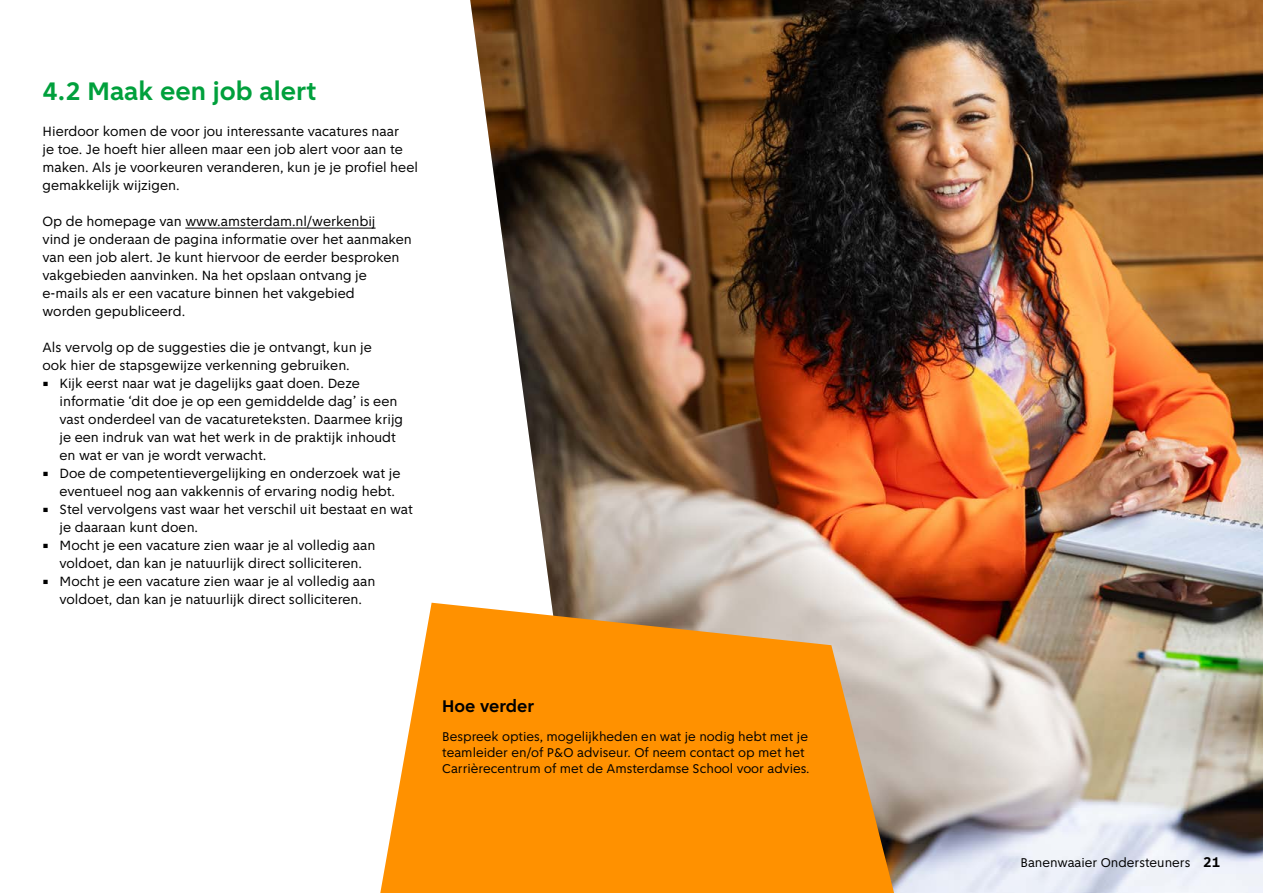
<style>
.page{position:relative;width:1263px;height:893px;background:#fff}
.page>*{position:absolute;margin:0;border:0;box-sizing:border-box;transform-origin:0 0}
.H2_Paragraafkop{font:700 27px "Amsterdam Sans";color:#00a03c}
.Kader_tussenkop{font:700 18px "Amsterdam Sans";color:#000}
.Bodytekst{font:14.25px/18px "Amsterdam Sans";color:#000}
.Kader_bodytekst{font:13.5px/16.2px "Amsterdam Sans";color:#000}
.s1{font-weight:700;font-size:15px}
</style>
<div class="page">
<img style="left:470px;top:0;width:793px;height:893px">
<svg style="left:380px;top:603px;width:514px;height:290px;background:#f79b22"></svg>
<hr style="left:185px;top:228px;width:191px;height:1px;background:#000">
<h2 class="H2_Paragraafkop" style="left:43px;top:75px;width:275px">4.2 Maak een job alert</h2>
<p class="Bodytekst" style="left:43px;top:122px;width:377px">Hierdoor komen de voor jou interessante vacatures naar<br>je toe. Je hoeft hier alleen maar een job alert voor aan te maken. Als je voorkeuren veranderen, kun je je profiel heel gemakkelijk wijzigen.</p>
<p class="Bodytekst" style="left:43px;top:212px;width:371px">Op de homepage van www.amsterdam.nl/werkenbij<br>vind je onderaan de pagina informatie over het aanmaken van een job alert. Je kunt hiervoor de eerder besproken vakgebieden aanvinken. Na het opslaan ontvang je e-mails als er een vacature binnen het vakgebied<br>worden gepubliceerd.</p>
<p class="Bodytekst" style="left:43px;top:338px;width:331px">Als vervolg op de suggesties die je ontvangt, kun je ook hier de stapsgewijze verkenning gebruiken.</p>
<p class="Bodytekst" style="left:60px;top:374px;width:345px;text-indent:-17px">• Kijk eerst naar wat je dagelijks gaat doen. Deze informatie ‘dit doe je op een gemiddelde dag’ is een vast onderdeel van de vacatureteksten. Daarmee krijg je een indruk van wat het werk in de praktijk inhoudt en wat er van je wordt verwacht.</p>
<p class="Bodytekst" style="left:60px;top:464px;width:342px;text-indent:-17px">• Doe de competentievergelijking en onderzoek wat je eventueel nog aan vakkennis of ervaring nodig hebt.</p>
<p class="Bodytekst" style="left:60px;top:500px;width:355px;text-indent:-17px">• Stel vervolgens vast waar het verschil uit bestaat en wat je daaraan kunt doen.</p>
<p class="Bodytekst" style="left:43px;top:536px;width:334px;text-align:center">• Mocht je een vacature zien waar je al volledig aan voldoet, dan kan je natuurlijk direct solliciteren.</p>
<p class="Bodytekst" style="left:43px;top:572px;width:334px;text-align:center">• Mocht je een vacature zien waar je al volledig aan voldoet, dan kan je natuurlijk direct solliciteren.</p>
<p class="Kader_tussenkop" style="left:442px;top:695px;width:93px">Hoe verder</p>
<p class="Kader_bodytekst" style="left:442px;top:728px;width:369px">Bespreek opties, mogelijkheden en wat je nodig hebt met je teamleider en/of P&amp;O adviseur. Of neem contact op met het<br>Carrièrecentrum of met de Amsterdamse School voor advies.</p>
<p class="Kader_bodytekst" style="left:1020px;top:855px;width:202px">Banenwaaier Ondersteuners <span class="s1">21</span></p>
</div>
